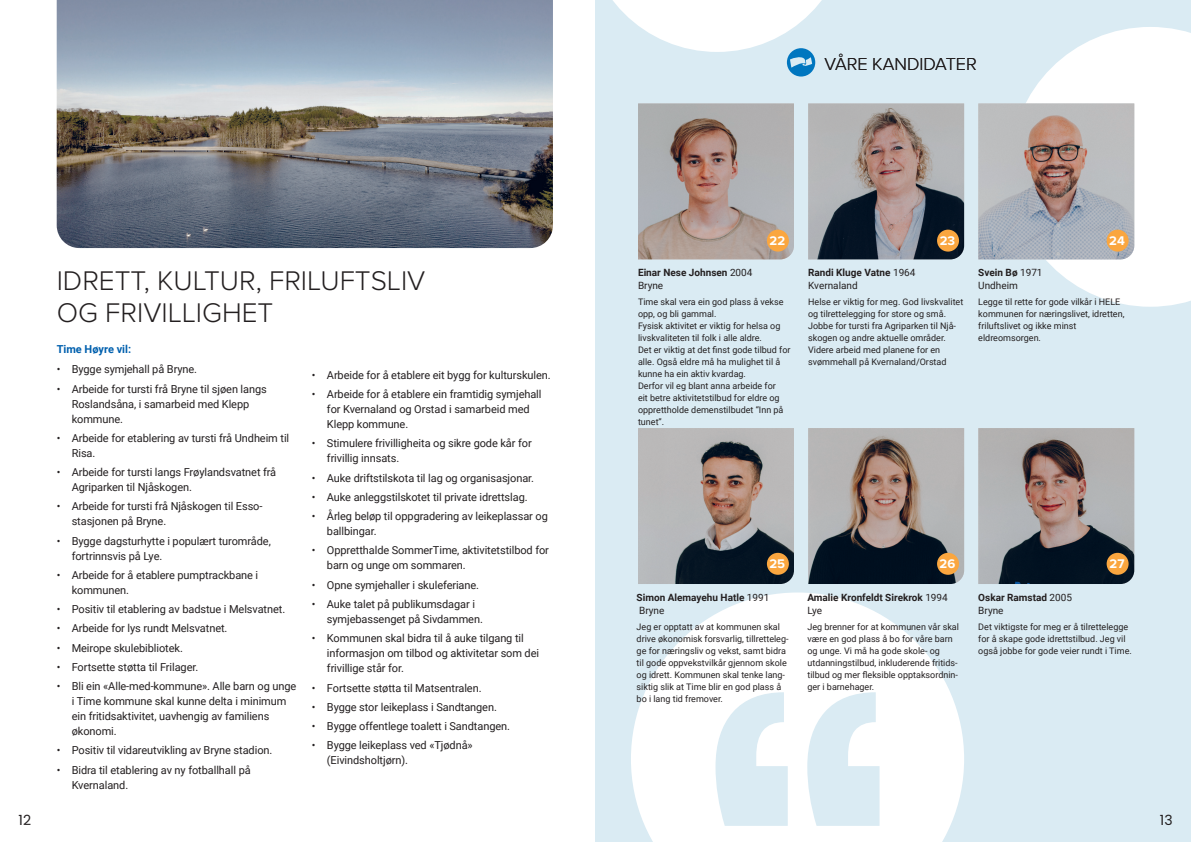
<style>
.page{position:relative;width:1191px;height:842px;background:#fff}
.page>*{position:absolute;margin:0;border:0;box-sizing:border-box;transform-origin:0 0}
.t1{font:300 28px/32px "Proxima Nova";color:#231f20}
.t2{font:300 18px "Proxima Nova";color:#231f20}
.t3{font:14px "Poppins";color:#231f20}
.t4{font:700 13px "Proxima Nova";color:#fff}
.t5{font:11px/15px "Roboto";letter-spacing:-.01em;color:#231f20}
.t6{font:700 11px "Roboto";color:#0160ae}
.t7{font:700 10px/13px "Roboto";color:#231f20}
.t8{font:10px/13px "Roboto";color:#231f20}
.t9{font:9px/12px "Roboto";color:#231f20}
.s1{font-weight:400}
.s2{font-weight:700}
</style>
<div class="page">
<img style="left:57px;top:0;width:496px;height:248px">
<div style="left:595px;top:0;width:596px;height:842px;background:#daebf3"></div>
<svg style="left:1010px;top:27px;width:181px;height:280px;fill:#fff"></svg>
<svg style="left:631px;top:592px;width:333px;height:250px;fill:#fff"></svg>
<svg style="left:715px;top:692px;width:164px;height:134px"></svg>
<img style="left:638px;top:428px;width:156px;height:156px">
<img style="left:808px;top:428px;width:156px;height:156px">
<img style="left:978px;top:428px;width:156px;height:156px">
<img style="left:638px;top:103px;width:156px;height:156px">
<img style="left:808px;top:103px;width:156px;height:156px">
<img style="left:978px;top:103px;width:156px;height:156px">
<div style="left:767px;top:230px;width:22px;height:22px;background:#faa63f;border-radius:50%"></div>
<div style="left:937px;top:230px;width:22px;height:22px;background:#faa63f;border-radius:50%"></div>
<div style="left:1106px;top:230px;width:22px;height:22px;background:#faa63f;border-radius:50%"></div>
<div style="left:767px;top:553px;width:22px;height:22px;background:#faa63f;border-radius:50%"></div>
<div style="left:937px;top:553px;width:22px;height:22px;background:#faa63f;border-radius:50%"></div>
<div style="left:1106px;top:553px;width:22px;height:22px;background:#faa63f;border-radius:50%"></div>
<svg style="left:613px;top:0;width:209px;height:77px"></svg>
<p class="t3" style="left:19px;top:812px;width:14px">12</p>
<h1 class="t1" style="left:57px;top:263px;width:370px">IDRETT, KULTUR, FRILUFTSLIV<br>OG FRIVILLIGHET</h1>
<p class="t6" style="left:57px;top:341px;width:76px">Time Høyre vil:</p>
<p class="t5" style="left:57px;top:362px;width:142px">• Bygge symjehall på Bryne.</p>
<p class="t5" style="left:72px;top:381px;width:197px;text-indent:-15px">• Arbeide for tursti frå Bryne til sjøen langs<br>Roslandsåna, i samarbeid med Klepp kommune.</p>
<p class="t5" style="left:72px;top:430px;width:219px;text-indent:-15px">• Arbeide for etablering av tursti frå Undheim til<br>Risa.</p>
<p class="t5" style="left:72px;top:464px;width:206px;text-indent:-15px">• Arbeide for tursti langs Frøylandsvatnet frå<br>Agriparken til Njåskogen.</p>
<p class="t5" style="left:72px;top:499px;width:192px;text-indent:-15px">• Arbeide for tursti frå Njåskogen til Esso&shy;stasjonen på Bryne.</p>
<p class="t5" style="left:72px;top:533px;width:201px;text-indent:-15px">• Bygge dagsturhytte i populært turområde, fortrinnsvis på Lye.</p>
<p class="t5" style="left:72px;top:567px;width:188px;text-indent:-15px">• Arbeide for å etablere pumptrackbane i kommunen.</p>
<p class="t5" style="left:57px;top:601px;width:230px">• Positiv til etablering av badstue i Melsvatnet.</p>
<p class="t5" style="left:57px;top:621px;width:172px">• Arbeide for lys rundt Melsvatnet.</p>
<p class="t5" style="left:57px;top:640px;width:128px">• Meirope skulebibliotek.</p>
<p class="t5" style="left:57px;top:659px;width:143px">• Fortsette støtta til Frilager.</p>
<p class="t5" style="left:72px;top:678px;width:226px;text-indent:-15px">• Bli ein «Alle-med-kommune». Alle barn og unge i Time kommune skal kunne delta i minimum ein fritidsaktivitet, uavhengig av familiens økonomi.</p>
<p class="t5" style="left:57px;top:743px;width:217px">• Positiv til vidareutvikling av Bryne stadion.</p>
<p class="t5" style="left:72px;top:762px;width:180px;text-indent:-15px">• Bidra til etablering av ny fotballhall på<br>Kvernaland.</p>
<p class="t5" style="left:312px;top:367px;width:240px">• Arbeide for å etablere eit bygg for kulturskulen.</p>
<p class="t5" style="left:327px;top:386px;width:216px;text-indent:-15px">• Arbeide for å etablere ein framtidig symjehall for Kvernaland og Orstad i samarbeid med<br>Klepp kommune.</p>
<p class="t5" style="left:327px;top:436px;width:206px;text-indent:-15px">• Stimulere frivilligheita og sikre gode kår for frivillig innsats.</p>
<p class="t5" style="left:312px;top:470px;width:224px">• Auke driftstilskota til lag og organisasjonar.</p>
<p class="t5" style="left:312px;top:489px;width:217px">• Auke anleggstilskotet til private idrettslag.</p>
<p class="t5" style="left:327px;top:508px;width:222px;text-indent:-15px">• Årleg beløp til oppgradering av leikeplassar og ballbingar.</p>
<p class="t5" style="left:327px;top:543px;width:224px;text-indent:-15px">• Oppretthalde SommerTime, aktivitetstilbod for barn og unge om sommaren.</p>
<p class="t5" style="left:312px;top:577px;width:169px">• Opne symjehaller i skuleferiane.</p>
<p class="t5" style="left:327px;top:596px;width:157px;text-indent:-15px">• Auke talet på publikumsdagar i symjebassenget på Sivdammen.</p>
<p class="t5" style="left:327px;top:630px;width:214px;text-indent:-15px">• Kommunen skal bidra til å auke tilgang til informasjon om tilbod og aktivitetar som dei frivillige står for.</p>
<p class="t5" style="left:312px;top:680px;width:171px">• Fortsette støtta til Matsentralen.</p>
<p class="t5" style="left:312px;top:699px;width:186px">• Bygge stor leikeplass i Sandtangen.</p>
<p class="t5" style="left:312px;top:718px;width:200px">• Bygge offentlege toalett i Sandtangen.</p>
<p class="t5" style="left:327px;top:737px;width:147px;text-indent:-15px">• Bygge leikeplass ved «Tjødnå» (Eivindsholtjørn).</p>
<h2 class="t2" style="left:824px;top:50px;width:154px">VÅRE KANDIDATER</h2>
<p class="t4" style="left:769px;top:231px;width:17px">22</p>
<p class="t4" style="left:939px;top:231px;width:17px">23</p>
<p class="t4" style="left:1109px;top:231px;width:17px">24</p>
<p class="t7" style="left:638px;top:266px;width:116px">Einar Nese Johnsen <span class="s1">2004<br>Bryne</span></p>
<p class="t9" style="left:638px;top:296px;width:154px">Time skal vera ein god plass å vekse opp, og bli gammal.<br>Fysisk aktivitet er viktig for helsa og livskvaliteten til folk i alle aldre.<br>Det er viktig at det finst gode tilbud for alle. Også eldre må ha mulighet til å kunne ha ein aktiv kvardag.<br>Derfor vil eg blant anna arbeide for<br>eit betre aktivitetstilbud for eldre og opprettholde demenstilbudet “Inn på tunet”.</p>
<p class="t7" style="left:808px;top:266px;width:109px">Randi Kluge Vatne <span class="s1">1964<br>Kvernaland</span></p>
<p class="t9" style="left:808px;top:296px;width:157px">Helse er viktig for meg. God livskvalitet og tilrettelegging for store og små.<br>Jobbe for tursti fra Agriparken til Njå&shy;skogen og andre aktuelle områder.<br>Videre arbeid med planene for en svømmehall på Kvernaland/Orstad</p>
<p class="t8" style="left:978px;top:266px;width:66px"><span class="s2">Svein Bø</span> 1971<br>Undheim</p>
<p class="t9" style="left:978px;top:296px;width:148px">Legge til rette for gode vilkår i HELE kommunen for næringslivet, idretten, friluftslivet og ikke minst eldreomsorgen.</p>
<p class="t4" style="left:769px;top:554px;width:17px">25</p>
<p class="t4" style="left:939px;top:554px;width:17px">26</p>
<p class="t4" style="left:1109px;top:554px;width:16px">27</p>
<p class="t7" style="left:636px;top:590px;width:134px">Simon Alemayehu Hatle <span class="s1">1991<br>Bryne</span></p>
<p class="t9" style="left:636px;top:620px;width:153px">Jeg er opptatt av at kommunen skal drive økonomisk forsvarlig, tillretteleg&shy;ge for næringsliv og vekst, samt bidra til gode oppvekstvilkår gjennom skole og idrett. Kommunen skal tenke lang&shy;siktig slik at Time blir en god plass å bo i lang tid fremover.</p>
<p class="t7" style="left:807px;top:590px;width:142px">Amalie Kronfeldt Sirekrok <span class="s1">1994<br>Lye</span></p>
<p class="t9" style="left:807px;top:620px;width:153px">Jeg brenner for at kommunen vår skal være en god plass å bo for våre barn og unge. Vi må ha gode skole- og utdanningstilbud, inkluderende fritids&shy;tilbud og mer fleksible opptaksordnin&shy;ger i barnehager.</p>
<p class="t7" style="left:978px;top:590px;width:95px">Oskar Ramstad <span class="s1">2005<br>Bryne</span></p>
<p class="t9" style="left:978px;top:620px;width:155px">Det viktigste for meg er å tilrettelegge for å skape gode idrettstilbud. Jeg vil også jobbe for gode veier rundt i Time.</p>
<p class="t3" style="left:1159px;top:812px;width:14px">13</p>
</div>
